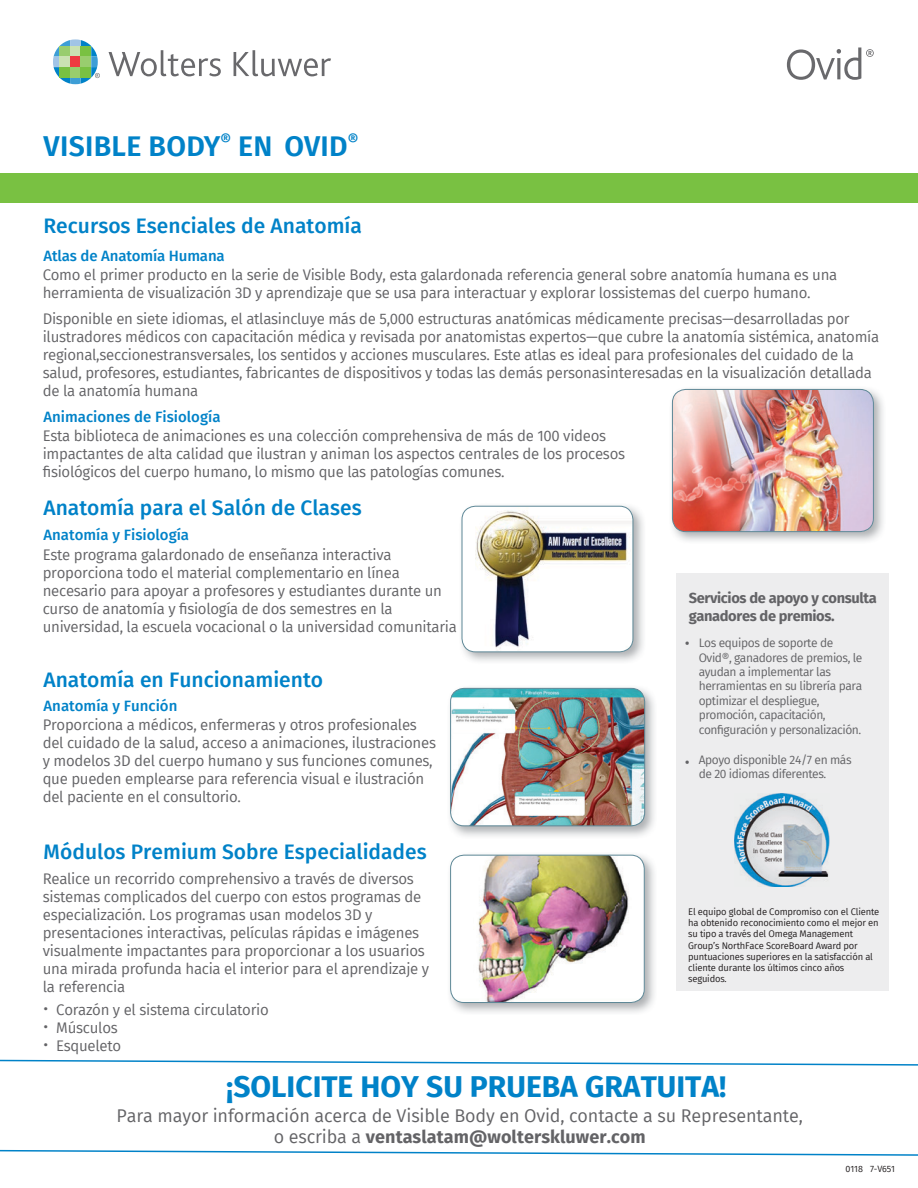
<style>
.page{position:relative;width:918px;height:1188px;background:#fff}
.page>*{position:absolute;margin:0;border:0;box-sizing:border-box;transform-origin:0 0}
.t1{font:700 30px "Fira Sans";color:#0082c8}
.t2{font:600 28.5px "Fira Sans";letter-spacing:.01em;color:#0082c8}
.t3{font:500 21px "Fira Sans";color:#0082c8}
.t4{font:18px/21.6px "Fira Sans";letter-spacing:-.01em;color:#636366;text-align:center}
.t5{font:15px/18px "Fira Sans";letter-spacing:-.02em;color:#636366}
.t6{font:500 15px "Fira Sans";color:#0082c8}
.t7{font:700 14.7px/17.5px "Fira Sans";letter-spacing:-.025em;color:#636366}
.t8{font:12.75px "Minion Pro";color:#636366}
.t9{font:12px/14.4px "Fira Sans";letter-spacing:-.035em;color:#636366}
.t10{font:9.45px/11.2px "Fira Sans";letter-spacing:-.02em;color:#231f20}
.t11{font:9px "Fira Sans";letter-spacing:-.005em;color:#231f20}
.s1{font-weight:700}
</style>
<div class="page">
<div style="left:0;top:174px;width:918px;height:29px;background:#79c142"></div>
<svg style="left:0;top:1059px;width:918px;height:7px"></svg>
<svg style="left:0;top:1149px;width:918px;height:7px"></svg>
<svg style="left:53px;top:39px;width:47px;height:45px"></svg>
<svg style="left:109px;top:50px;width:112px;height:26px"></svg>
<svg style="left:234px;top:50px;width:97px;height:26px"></svg>
<svg style="left:787px;top:47px;width:87px;height:33px"></svg>
<div style="left:677px;top:573px;width:212px;height:418px;background:#ededee"></div>
<img style="left:735px;top:794px;width:95px;height:93px">
<img style="left:671px;top:388px;width:212px;height:153px">
<img style="left:672px;top:389px;width:201px;height:143px">
<div style="left:672px;top:389px;width:202px;height:143px;border:1px solid #5e8897;border-radius:14px"></div>
<img style="left:461px;top:505px;width:182px;height:156px">
<div style="left:462px;top:506px;width:171px;height:146px;background:#fff;border-radius:14px"></div>
<img style="left:475px;top:506px;width:158px;height:146px">
<div style="left:462px;top:506px;width:171px;height:146px;border:1px solid #5e8897;border-radius:14px"></div>
<img style="left:450px;top:687px;width:204px;height:149px">
<img style="left:451px;top:688px;width:194px;height:138px">
<div style="left:450px;top:688px;width:195px;height:138px;border:1px solid #5e8897;border-radius:14px"></div>
<img style="left:450px;top:854px;width:204px;height:159px">
<img style="left:451px;top:855px;width:193px;height:148px">
<div style="left:450px;top:855px;width:194px;height:148px;border:1px solid #5e8897;border-radius:14px"></div>
<h2 class="t2" style="left:44px;top:122px;width:316px">VISIBLE BODY<sup>®</sup> EN OVID<sup>®</sup></h2>
<h3 class="t3" style="left:44px;top:208px;width:320px">Recursos Esenciales de Anatomía</h3>
<p class="t6" style="left:44px;top:244px;width:183px">Atlas de Anatomía Humana</p>
<p class="t5" style="left:43px;top:265px;width:796px">Como el primer producto en la serie de Visible Body, esta galardonada referencia general sobre anatomía humana es una herramienta de visualización 3D y aprendizaje que se usa para interactuar y explorar lossistemas del cuerpo humano.</p>
<p class="t5" style="left:43px;top:309px;width:838px">Disponible en siete idiomas, el atlasincluye más de 5,000 estructuras anatómicas médicamente precisas—desarrolladas por ilustradores médicos con capacitación médica y revisada por anatomistas expertos—que cubre la anatomía sistémica, anatomía regional,seccionestransversales, los sentidos y acciones musculares. Este atlas es ideal para profesionales del cuidado de la salud, profesores, estudiantes, fabricantes de dispositivos y todas las demás personasinteresadas en la visualización detallada de la anatomía humana</p>
<p class="t5" style="left:43px;top:426px;width:584px">Esta biblioteca de animaciones es una colección comprehensiva de más de 100 videos impactantes de alta calidad que ilustran y animan los aspectos centrales de los procesos fisiológicos del cuerpo humano, lo mismo que las patologías comunes.</p>
<p class="t6" style="left:44px;top:405px;width:179px">Animaciones de Fisiología</p>
<h3 class="t3" style="left:43px;top:491px;width:320px">Anatomía para el Salón de Clases</h3>
<p class="t6" style="left:44px;top:523px;width:147px">Anatomía y Fisiología</p>
<p class="t5" style="left:43px;top:545px;width:416px">Este programa galardonado de enseñanza interactiva proporciona todo el material complementario en línea necesario para apoyar a profesores y estudiantes durante un curso de anatomía y fisiología de dos semestres en la universidad, la escuela vocacional o la universidad comunitaria</p>
<h3 class="t3" style="left:44px;top:663px;width:281px">Anatomía en Funcionamiento</h3>
<p class="t6" style="left:44px;top:694px;width:135px">Anatomía y Función</p>
<p class="t5" style="left:43px;top:716px;width:395px">Proporciona a médicos, enfermeras y otros profesionales del cuidado de la salud, acceso a animaciones, ilustraciones y modelos 3D del cuerpo humano y sus funciones comunes, que pueden emplearse para referencia visual e ilustración del paciente en el consultorio.</p>
<h3 class="t3" style="left:44px;top:835px;width:385px">Módulos Premium Sobre Especialidades</h3>
<p class="t5" style="left:43px;top:870px;width:388px">Realice un recorrido comprehensivo a través de diversos sistemas complicados del cuerpo con estos programas de especialización. Los programas usan modelos 3D y presentaciones interactivas, películas rápidas e imágenes visualmente impactantes para proporcionar a los usuarios una mirada profunda hacia el interior para el aprendizaje y la referencia</p>
<p class="t5" style="left:56px;top:1000px;width:214px">Corazón y el sistema circulatorio<br>Músculos<br>Esqueleto</p>
<p class="t5" style="left:44px;top:1000px;width:6px;text-align:justify">• • •</p>
<p class="t7" style="left:689px;top:588px;width:190px">Servicios de apoyo y consulta ganadores de premios.</p>
<p class="t9" style="left:699px;top:636px;width:165px">Los equipos de soporte de<br>Ovid®, ganadores de premios, le ayudan a implementar las herramientas en su librería para optimizar el despliegue, promoción, capacitación, configuración y personalización.</p>
<p class="t9" style="left:699px;top:752px;width:154px">Apoyo disponible 24/7 en más de 20 idiomas diferentes.</p>
<p class="t8" style="left:685px;top:634px;width:6px">•</p>
<p class="t8" style="left:685px;top:752px;width:6px">•</p>
<p class="t10" style="left:688px;top:906px;width:193px">El equipo global de Compromiso con el Cliente ha obtenido reconocimiento como el mejor en su tipo a través del Omega Management Group’s NorthFace ScoreBoard Award por puntuaciones superiores en la satisfacción al cliente durante los últimos cinco años seguidos.</p>
<h1 class="t1" style="left:226px;top:1061px;width:502px">¡SOLICITE HOY SU PRUEBA GRATUITA!</h1>
<p class="t4" style="left:117px;top:1104px;width:688px">Para mayor información acerca de Visible Body en Ovid, contacte a su Representante, o escriba a <span class="s1">ventaslatam@wolterskluwer.com</span></p>
<p class="t11" style="left:845px;top:1162px;width:51px">0118 7-V651</p>
</div>
